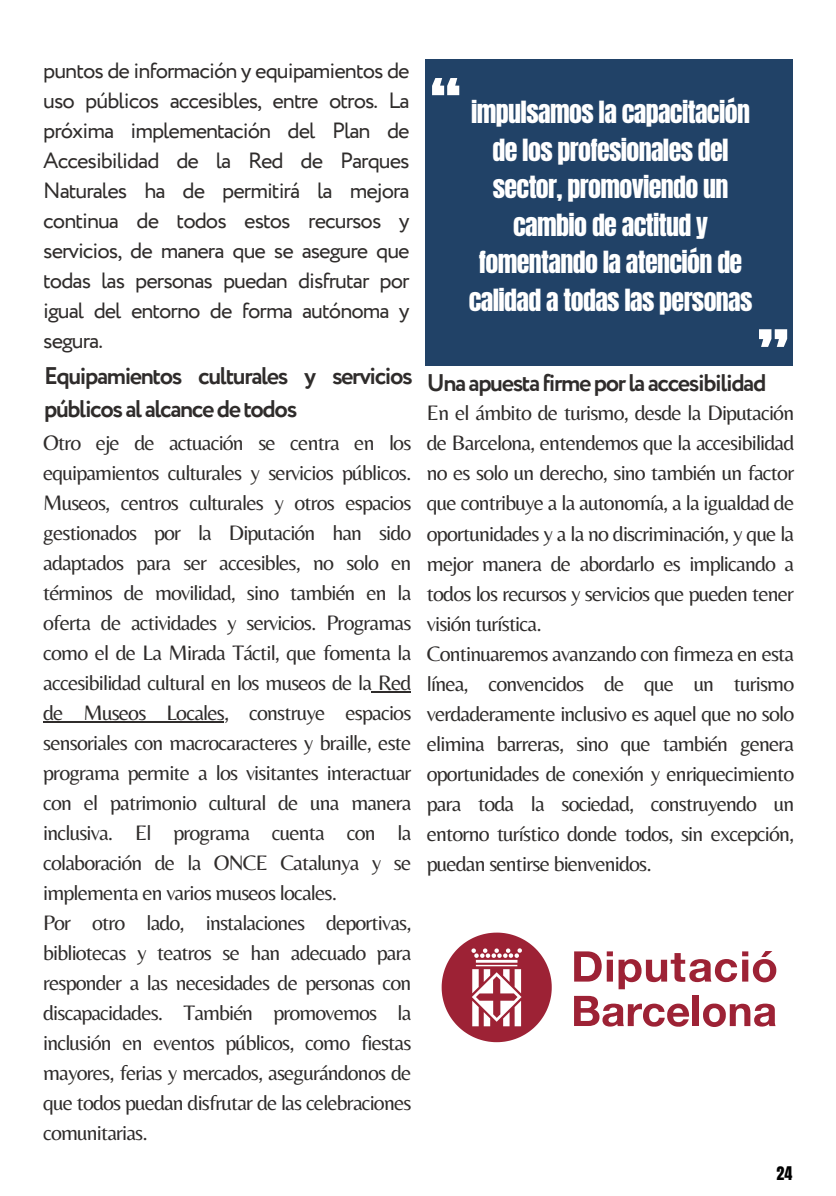
<style>
.page{position:relative;width:836px;height:1196px;background:#fff}
.page>*{position:absolute;margin:0;border:0;box-sizing:border-box;transform-origin:0 0}
.t1{font:68px "Anton";color:#fff}
.t2{font:66px "Anton";color:#fff}
.t3{font:26px/37.6px "Anton";letter-spacing:-.025em;color:#fff;text-align:center}
.t4{font:700 24px/33px "Circe";letter-spacing:-.06em;color:#2f2c2b}
.t5{font:22px/30px "Circe";letter-spacing:-.045em;color:#2f2c2b;text-align:justify}
.t6{font:21.8px/30px "Belleza";letter-spacing:-.04em;color:#2f2c2b}
.t7{font:16px "Anton";color:#000}
</style>
<div class="page">
<div style="left:425px;top:59px;width:367px;height:307px;background:#214267"></div>
<svg style="left:574px;top:951px;width:202px;height:38px"></svg>
<svg style="left:574px;top:995px;width:115px;height:31px"></svg>
<div style="left:692px;top:995px;width:6px;height:31px;background:#9d2235"></div>
<svg style="left:703px;top:1003px;width:72px;height:24px"></svg>
<svg style="left:441px;top:932px;width:110px;height:110px"></svg>
<hr style="left:371px;top:691px;width:39px;height:1px;background:#2f2c2b">
<hr style="left:43px;top:721px;width:181px;height:1px;background:#2f2c2b">
<p class="t5" style="left:43px;top:57px;width:368px">puntos de información y equipamientos de uso públicos accesibles, entre otros. La próxima implementación del Plan de Accesibilidad de la Red de Parques Naturales ha de permitirá la mejora continua de todos estos recursos y servicios, de manera que se asegure que todas las personas puedan disfrutar por igual del entorno de forma autónoma y segura.</p>
<p class="t4" style="left:44px;top:361px;width:370px">Equipamientos culturales y servicios públicosalalcancedetodos</p>
<p class="t6" style="left:43px;top:427px;width:370px">Otro eje de actuación se centra en los equipamientos culturales y servicios públicos.<br>Museos, centros culturales y otros espacios gestionados por la Diputación han sido adaptados para ser accesibles, no solo en términos de movilidad, sino también en la oferta de actividades y servicios. Programas como el de La Mirada Táctil, que fomenta la accesibilidad cultural en los museos de la Red de Museos Locales, construye espacios sensoriales con macrocaracteres y braille, este programa permite a los visitantes interactuar con el patrimonio cultural de una manera inclusiva. El programa cuenta con la colaboración de la ONCE Catalunya y se implementa en varios museos locales.<br>Por otro lado, instalaciones deportivas, bibliotecas y teatros se han adecuado para responder a las necesidades de personas con discapacidades. También promovemos la inclusión en eventos públicos, como fiestas mayores, ferias y mercados, asegurándonos de que todos puedan disfrutar de las celebraciones comunitarias.</p>
<h2 class="t2" style="left:430px;top:60px;width:32px">“</h2>
<p class="t3" style="left:468px;top:94px;width:285px">impulsamos la capacitación de los profesionales del sector, promoviendo un cambio de actitud y fomentando la atención de calidad a todas las personas</p>
<h1 class="t1" style="left:757px;top:310px;width:33px">”</h1>
<p class="t4" style="left:427px;top:367px;width:341px">Unaapuestafirmeporlaaccesibilidad</p>
<p class="t6" style="left:427px;top:398px;width:369px">En el ámbito de turismo, desde la Diputación de Barcelona, entendemos que la accesibilidad no es solo un derecho, sino también un factor que contribuye a la autonomía, a la igualdad de oportunidades y a la no discriminación, y que la mejor manera de abordarlo es implicando a todos los recursos y servicios que pueden tener visión turística.<br>Continuaremos avanzando con firmeza en esta línea, convencidos de que un turismo verdaderamente inclusivo es aquel que no solo elimina barreras, sino que también genera oportunidades de conexión y enriquecimiento para toda la sociedad, construyendo un entorno turístico donde todos, sin excepción, puedan sentirse bienvenidos.</p>
<p class="t7" style="left:776px;top:1162px;width:17px">24</p>
</div>
